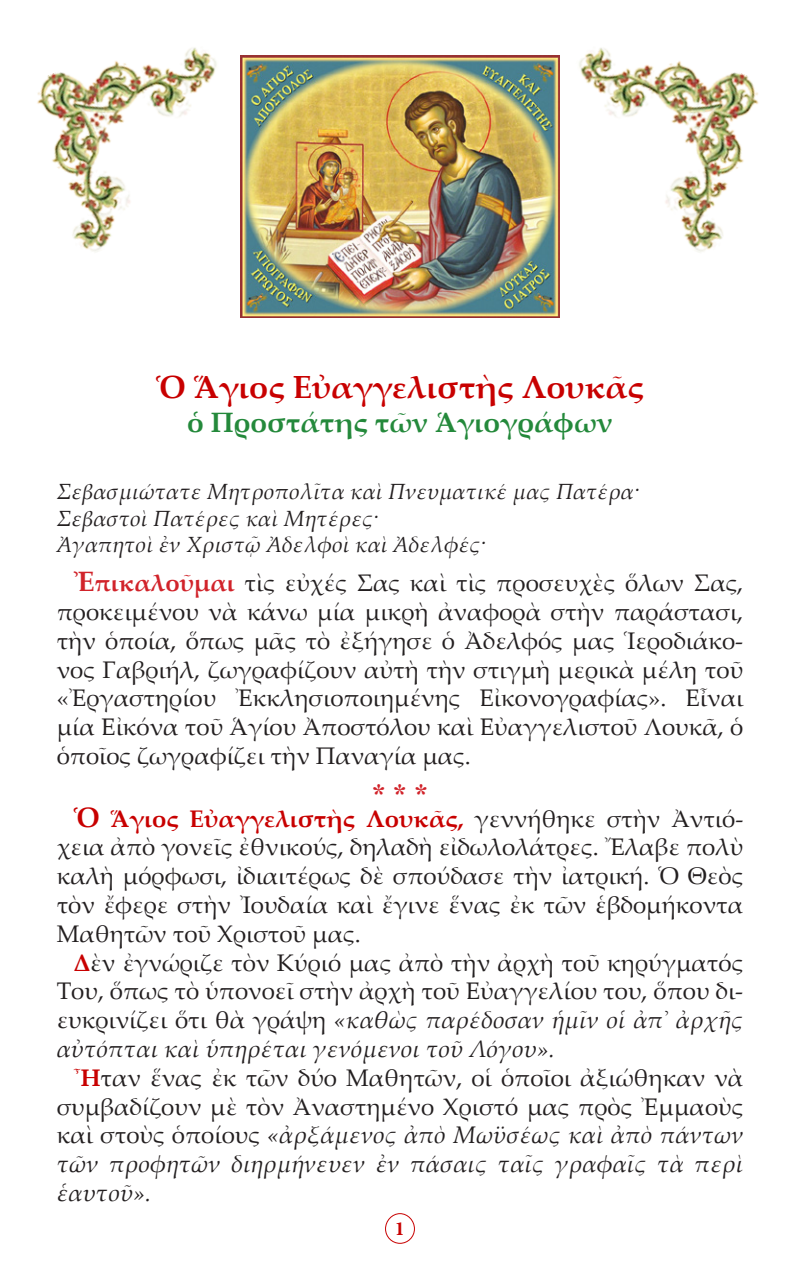
<style>
.page{position:relative;width:800px;height:1270px;background:#fff}
.page>*{position:absolute;margin:0;border:0;box-sizing:border-box;transform-origin:0 0}
.t1{font:700 32px "Palatino Linotype";color:#c80000}
.t2{font:700 28px "Palatino Linotype";color:#24893b}
.t3{font:28px "CTOS New Times Bold Test 1";color:#d1232a}
.t4{font:24px/28.8px "Palatino Linotype";color:#231f20;text-align:justify}
.t5{font:italic 22px/26.4px "Palatino Linotype";color:#231f20}
.t6{font:700 20px "Minion Pro";color:#c80000}
.s1{font-weight:700;font-size:28px;color:#d1232a}
.s2{font-weight:700;color:#d1232a}
.s3{font-weight:700;font-size:28px;color:#c80000}
.s4{font-weight:700;color:#c80000}
.s5{font-style:italic}
</style>
<div class="page">
<div style="left:385px;top:1213px;width:30px;height:31px;border:1px solid #c80000;border-radius:50%"></div>
<img style="left:241px;top:55px;width:318px;height:262px">
<img style="left:528px;top:48px;width:231px;height:211px">
<img style="left:37px;top:47px;width:230px;height:212px">
<h1 class="t1" style="left:156px;top:365px;width:489px">Ὁ Ἅγιος Εὐαγγελιστὴς Λουκᾶς</h1>
<p class="t2" style="left:187px;top:403px;width:427px">ὁ Προστάτης τῶν Ἁγιογράφων</p>
<p class="t5" style="left:57px;top:478px;width:585px">Σεβασμιώτατε Μητροπολῖτα καὶ Πνευματικέ μας Πατέρα·<br>Σεβαστοὶ Πατέρες καὶ Μητέρες·<br>Ἀγαπητοὶ ἐν Χριστῷ Ἀδελφοὶ καὶ Ἀδελφές·</p>
<p class="t4" style="left:57px;top:568px;width:688px;text-indent:17px"><span class="s1">Ἐ</span><span class="s2">πικαλοῦμαι</span> τὶς εὐχές Σας καὶ τὶς προσευχὲς ὅλων Σας, προκειμένου νὰ κάνω μία μικρὴ ἀναφορὰ στὴν παράστασι, τὴν ὁποία, ὅπως μᾶς τὸ ἐξήγησε ὁ Ἀδελφός μας Ἱεροδιάκο&shy;νος Γαβριήλ, ζωγραφίζουν αὐτὴ τὴν στιγμὴ μερικὰ μέλη τοῦ «Ἐργαστηρίου Ἐκκλησιοποιημένης Εἰκονογραφίας». Εἶναι μία Εἰκόνα τοῦ Ἁγίου Ἀποστόλου καὶ Εὐαγγελιστοῦ Λουκᾶ, ὁ ὁποῖος ζωγραφίζει τὴν Παναγία μας.</p>
<p class="t3" style="left:372px;top:778px;width:57px">* * *</p>
<p class="t4" style="left:57px;top:803px;width:688px;text-indent:17px"><span class="s3">Ὁ</span> <span class="s4">Ἅγιος Εὐαγγελιστὴς Λουκᾶς,</span> γεννήθηκε στὴν Ἀντιό&shy;χεια ἀπὸ γονεῖς ἐθνικούς, δηλαδὴ εἰδωλολάτρες. Ἔλαβε πολὺ καλὴ μόρφωσι, ἰδιαιτέρως δὲ σπούδασε τὴν ἰατρική. Ὁ Θεὸς τὸν ἔφερε στὴν Ἰουδαία καὶ ἔγινε ἕνας ἐκ τῶν ἑβδομήκοντα Μαθητῶν τοῦ Χριστοῦ μας.</p>
<p class="t4" style="left:57px;top:947px;width:688px;text-indent:17px"><span class="s4">Δ</span>ὲν ἐγνώριζε τὸν Κύριό μας ἀπὸ τὴν ἀρχὴ τοῦ κηρύγματός Του, ὅπως τὸ ὑπονοεῖ στὴν ἀρχὴ τοῦ Εὐαγγελίου του, ὅπου δι&shy;ευκρινίζει ὅτι θὰ γράψη <span class="s5">«καθὼς παρέδοσαν ἡμῖν οἱ ἀπ᾿ ἀρχῆς αὐτόπται καὶ ὑπηρέται γενόμενοι τοῦ Λόγου».</span></p>
<p class="t4" style="left:57px;top:1062px;width:688px;text-indent:17px"><span class="s4">Ἦ</span>ταν ἕνας ἐκ τῶν δύο Μαθητῶν, οἱ ὁποῖοι ἀξιώθηκαν νὰ συμβαδίζουν μὲ τὸν Ἀναστημένο Χριστό μας πρὸς Ἐμμαοὺς καὶ στοὺς ὁποίους <span class="s5">«ἀρξάμενος ἀπὸ Μωϋσέως καὶ ἀπὸ πάντων τῶν προφητῶν διηρμήνευεν ἐν πάσαις ταῖς γραφαῖς τὰ περὶ ἑαυτοῦ».</span></p>
<p class="t6" style="left:395px;top:1215px;width:11px">1</p>
</div>
